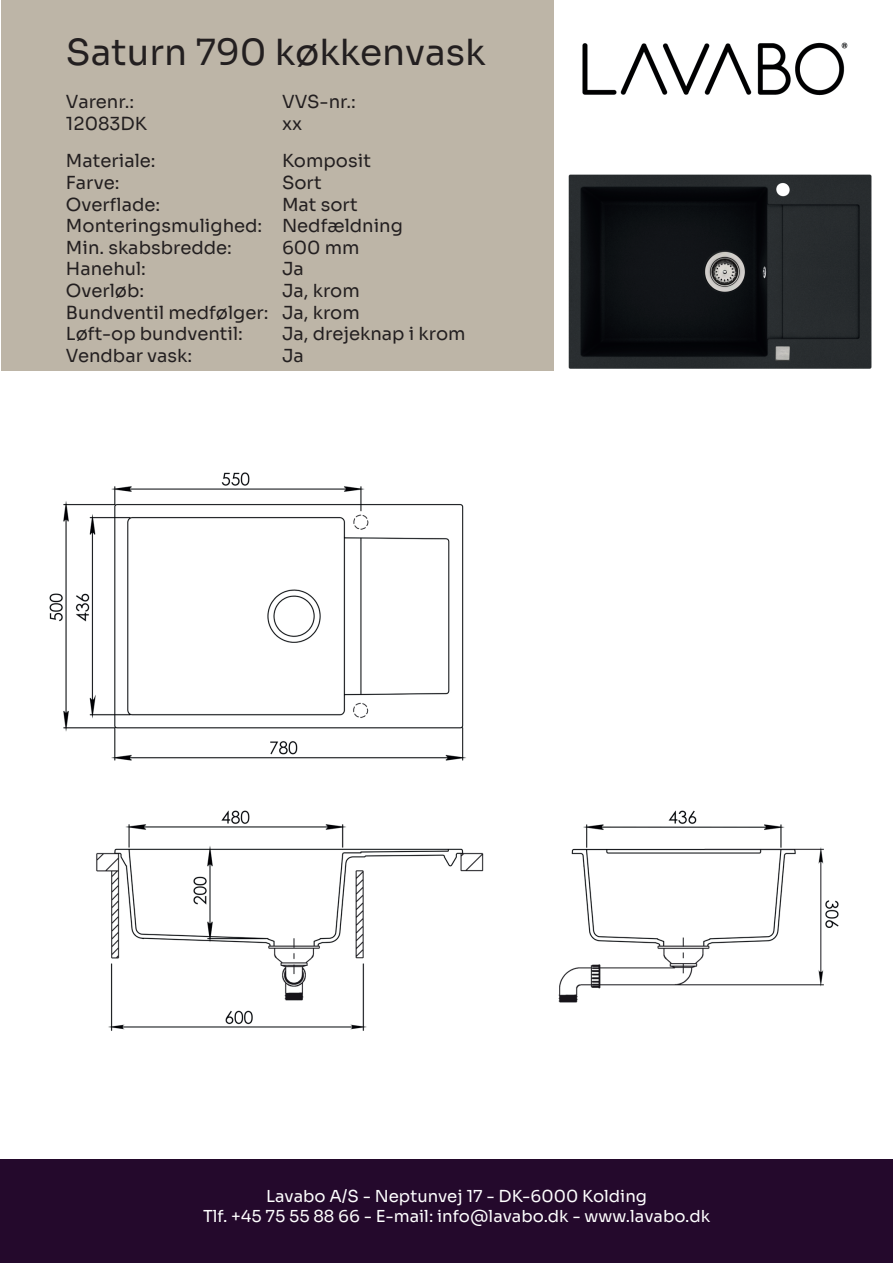
<style>
.page{position:relative;width:893px;height:1263px;background:#fff}
.page>*{position:absolute;margin:0;border:0;box-sizing:border-box;transform-origin:0 0}
.t1{font:36px "Sora";color:#231f20}
.t2{font:18px/21.6px "Sora";color:#231f20}
.t3{font:16.5px/19.8px "Sora";color:#fff;text-align:center}
</style>
<div class="page">
<div style="left:0;top:1160px;width:893px;height:103px;background:#24092c"></div>
<div style="left:1px;top:0;width:552px;height:370px;background:#bdb5a7"></div>
<img style="left:582px;top:42px;width:266px;height:54px">
<img style="left:569px;top:174px;width:303px;height:195px">
<img style="left:49px;top:472px;width:790px;height:559px">
<h1 class="t1" style="left:66px;top:22px;width:421px">Saturn 790 køkkenvask</h1>
<p class="t2" style="left:66px;top:89px;width:70px">Varenr.:</p>
<p class="t2" style="left:282px;top:89px;width:75px">VVS-nr.:</p>
<p class="t2" style="left:66px;top:111px;width:83px">12083DK</p>
<p class="t2" style="left:282px;top:111px;width:22px">xx</p>
<p class="t2" style="left:66px;top:148px;width:91px">Materiale:</p>
<p class="t2" style="left:282px;top:148px;width:91px">Komposit</p>
<p class="t2" style="left:66px;top:170px;width:55px">Farve:</p>
<p class="t2" style="left:282px;top:170px;width:41px">Sort</p>
<p class="t2" style="left:66px;top:192px;width:96px">Overflade:</p>
<p class="t2" style="left:66px;top:192px;width:338px;text-indent:216px">Mat sort<br>Monteringsmulighed: Nedfældning<br>Min. skabsbredde:</p>
<p class="t2" style="left:282px;top:235px;width:79px">600 mm</p>
<p class="t2" style="left:66px;top:256px;width:82px">Hanehul:</p>
<p class="t2" style="left:282px;top:256px;width:23px">Ja</p>
<p class="t2" style="left:66px;top:278px;width:80px">Overløb:</p>
<p class="t2" style="left:66px;top:278px;width:295px;text-align:justify;text-indent:216px">Ja, krom Bundventil medfølger: Ja, krom Løft-op bundventil:</p>
<p class="t2" style="left:282px;top:321px;width:185px">Ja, drejeknap i krom</p>
<p class="t2" style="left:66px;top:343px;width:128px">Vendbar vask:</p>
<p class="t2" style="left:282px;top:343px;width:23px">Ja</p>
<p class="t3" style="left:203px;top:1184px;width:509px">Lavabo A/S - Neptunvej 17 - DK-6000 Kolding<br>Tlf. +45 75 55 88 66 - E-mail: info@lavabo.dk - www.lavabo.dk</p>
</div>
